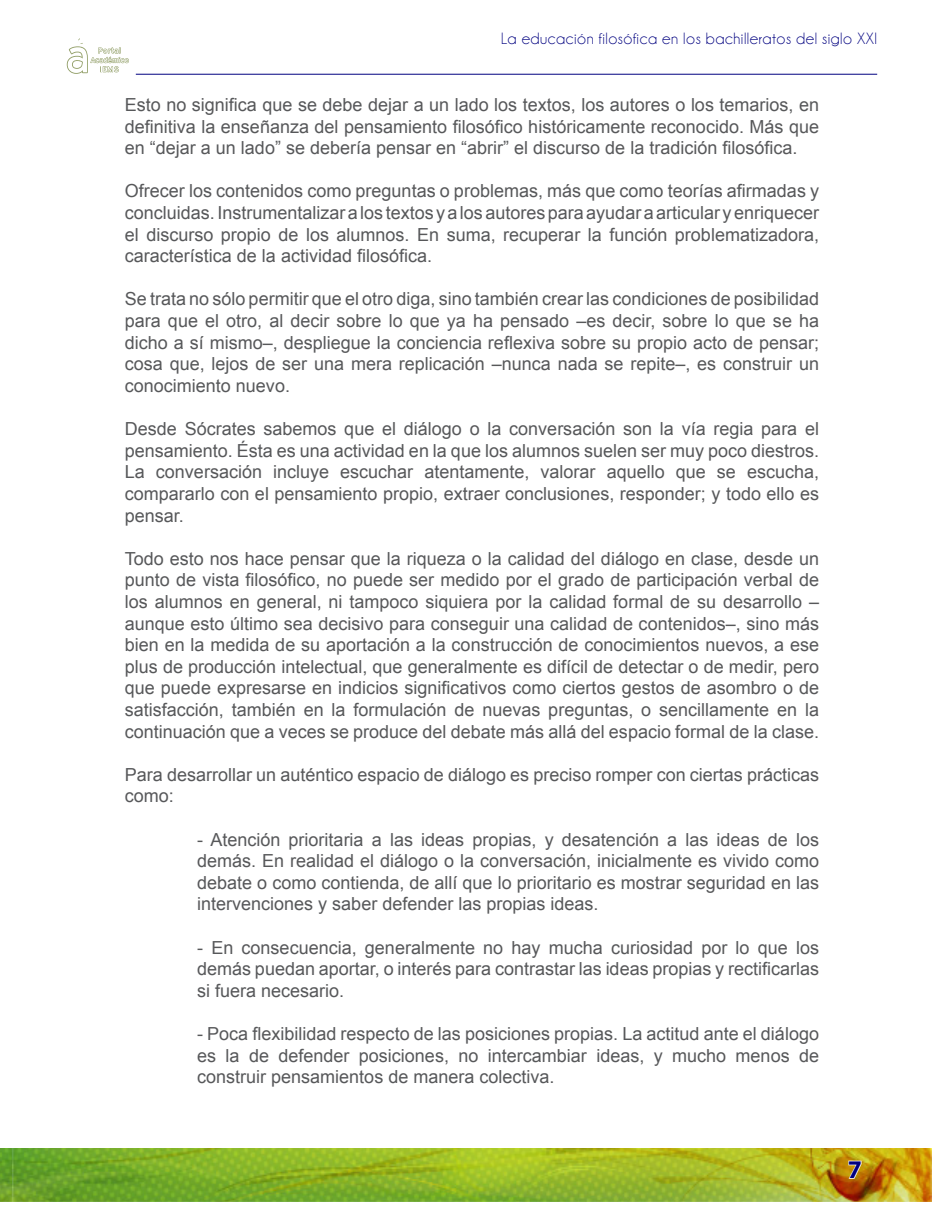
<style>
.page{position:relative;width:944px;height:1214px;background:#fff}
.page>*{position:absolute;margin:0;border:0;box-sizing:border-box;transform-origin:0 0}
.t1{font:700 25.5px "Myriad Pro";color:#000080}
.Texto_General{font:18px/21.6px "Arial";color:#57585a;text-align:justify}
.JerarquíaTipo_Teorem{font:18px/21.6px "Arial";color:#57585a;text-align:justify}
.t2{font:16.5px "Champagne&Limousines";letter-spacing:.03em;color:#000080}
</style>
<div class="page">
<img style="left:0;top:1148px;width:931px;height:53px">
<svg style="left:847px;top:1159px;width:15px;height:20px"></svg>
<svg style="left:67px;top:38px;width:62px;height:36px"></svg>
<hr style="left:136px;top:74px;width:741px;height:1px;background:#000080">
<p class="t2" style="left:501px;top:29px;width:377px">La educación filosófica en los bachilleratos del siglo XXI</p>
<p class="Texto_General" style="left:125px;top:94px;width:695px">Esto no significa que se debe dejar a un lado los textos, los autores o los temarios, en definitiva la enseñanza del pensamiento filosófico históricamente reconocido. Más que en “dejar a un lado” se debería pensar en “abrir” el discurso de la tradición filosófica.</p>
<p class="Texto_General" style="left:125px;top:180px;width:695px">Ofrecer los contenidos como preguntas o problemas, más que como teorías afirmadas y concluidas. Instrumentalizar a los textos y a los autores para ayudar a articular y enriquecer el discurso propio de los alumnos. En suma, recuperar la función problematizadora, característica de la actividad filosófica.</p>
<p class="Texto_General" style="left:125px;top:288px;width:695px">Se trata no sólo permitir que el otro diga, sino también crear las condiciones de posibilidad para que el otro, al decir sobre lo que ya ha pensado –es decir, sobre lo que se ha dicho a sí mismo–, despliegue la conciencia reflexiva sobre su propio acto de pensar; cosa que, lejos de ser una mera replicación –nunca nada se repite–, es construir un conocimiento nuevo.</p>
<p class="Texto_General" style="left:125px;top:418px;width:695px">Desde Sócrates sabemos que el diálogo o la conversación son la vía regia para el pensamiento. Ésta es una actividad en la que los alumnos suelen ser muy poco diestros.<br>La conversación incluye escuchar atentamente, valorar aquello que se escucha, compararlo con el pensamiento propio, extraer conclusiones, responder; y todo ello es pensar.</p>
<p class="Texto_General" style="left:125px;top:548px;width:695px">Todo esto nos hace pensar que la riqueza o la calidad del diálogo en clase, desde un punto de vista filosófico, no puede ser medido por el grado de participación verbal de los alumnos en general, ni tampoco siquiera por la calidad formal de su desarrollo – aunque esto último sea decisivo para conseguir una calidad de contenidos–, sino más bien en la medida de su aportación a la construcción de conocimientos nuevos, a ese plus de producción intelectual, que generalmente es difícil de detectar o de medir, pero que puede expresarse en indicios significativos como ciertos gestos de asombro o de satisfacción, también en la formulación de nuevas preguntas, o sencillamente en la continuación que a veces se produce del debate más allá del espacio formal de la clase.</p>
<p class="Texto_General" style="left:125px;top:764px;width:695px">Para desarrollar un auténtico espacio de diálogo es preciso romper con ciertas prácticas como:</p>
<p class="JerarquíaTipo_Teorem" style="left:197px;top:828px;width:623px">- Atención prioritaria a las ideas propias, y desatención a las ideas de los demás. En realidad el diálogo o la conversación, inicialmente es vivido como debate o como contienda, de allí que lo prioritario es mostrar seguridad en las intervenciones y saber defender las propias ideas.</p>
<p class="JerarquíaTipo_Teorem" style="left:197px;top:936px;width:623px">- En consecuencia, generalmente no hay mucha curiosidad por lo que los demás puedan aportar, o interés para contrastar las ideas propias y rectificarlas si fuera necesario.</p>
<p class="JerarquíaTipo_Teorem" style="left:197px;top:1023px;width:623px">- Poca flexibilidad respecto de las posiciones propias. La actitud ante el diálogo es la de defender posiciones, no intercambiar ideas, y mucho menos de construir pensamientos de manera colectiva.</p>
<h1 class="t1" style="left:847px;top:1152px;width:16px">7</h1>
</div>
